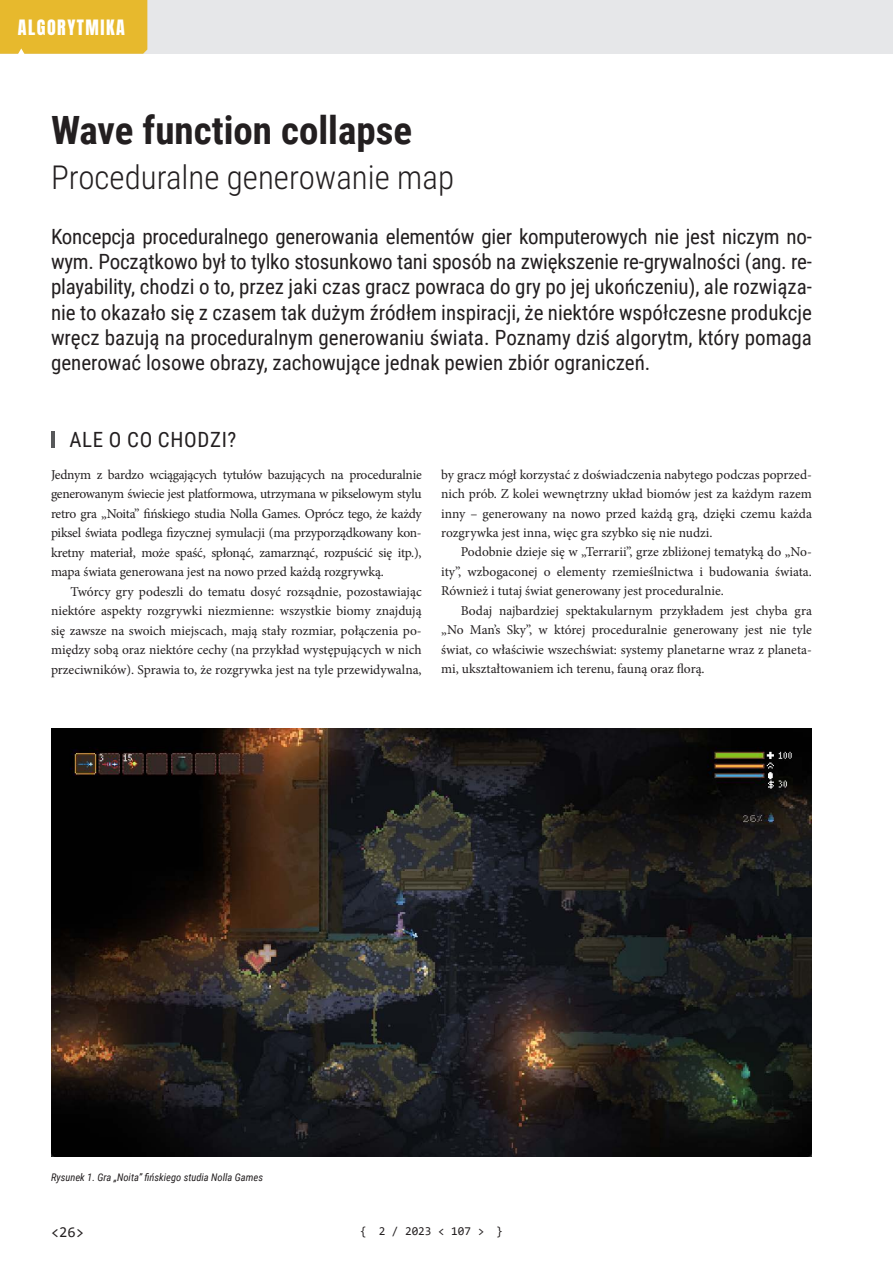
<style>
.page{position:relative;width:893px;height:1263px;background:#fff}
.page>*{position:absolute;margin:0;border:0;box-sizing:border-box;transform-origin:0 0}
.Title_Body{font:700 39px "Roboto Condensed";color:#231f20}
.Subtitle_Body{font:300 33px "Roboto Condensed";color:#231f20}
.Lead{font:21px/25.2px "Roboto Condensed";color:#231f20;text-align:justify}
.Lead-2{font:21px "Roboto Condensed";letter-spacing:.035em;color:#231f20}
.t1{font:18px "Anton";letter-spacing:.085em;color:#fff}
.t2{font:15px "Consolas";color:#231f20}
.Body{font:13.5px/19.5px "Minion Pro";color:#231f20;text-align:justify}
.Body_nIndent{font:13.5px/19.5px "Minion Pro";letter-spacing:-.005em;color:#231f20;text-align:justify}
.Body_sA{font:13.5px/19.5px "Minion Pro";color:#231f20;text-align:justify}
.t3{font:12px "Consolas";color:#231f20}
.Podpisy_Rysunkow{font:italic 10.5px "Roboto Condensed";color:#231f20}
</style>
<div class="page">
<div style="left:0;top:0;width:893px;height:54px;background:#e6e7e9"></div>
<div style="left:0;top:0;width:147px;height:54px;background:#e7b92d"></div>
<hr style="left:51px;top:431px;width:3px;height:17px;background:#57585a">
<img style="left:51px;top:728px;width:761px;height:428px">
<h3 class="t1" style="left:18px;top:19px;width:109px">ALGORYTMIKA</h3>
<p class="Title_Body" style="left:51px;top:103px;width:363px">Wave function collapse</p>
<p class="Subtitle_Body" style="left:51px;top:154px;width:405px">Proceduralne generowanie map</p>
<p class="Lead" style="left:51px;top:223px;width:762px">Koncepcja proceduralnego generowania elementów gier komputerowych nie jest niczym no&shy;wym. Początkowo był to tylko stosunkowo tani sposób na zwiększenie re-grywalności (ang. re&shy;playability, chodzi o to, przez jaki czas gracz powraca do gry po jej ukończeniu), ale rozwiąza&shy;nie to okazało się z czasem tak dużym źródłem inspiracji, że niektóre współczesne produkcje wręcz bazują na proceduralnym generowaniu świata. Poznamy dziś algorytm, który pomaga generować losowe obrazy, zachowujące jednak pewien zbiór ograniczeń.</p>
<h1 class="Lead-2" style="left:69px;top:425px;width:168px">ALE O CO CHODZI?</h1>
<p class="Body_nIndent" style="left:51px;top:465px;width:372px">Jednym z bardzo wciągających tytułów bazujących na proceduralnie generowanym świecie jest platformowa, utrzymana w pikselowym stylu retro gra „Noita” fińskiego studia Nolla Games. Oprócz tego, że każdy piksel świata podlega fizycznej symulacji (ma przyporządkowany kon&shy;kretny materiał, może spaść, spłonąć, zamarznąć, rozpuścić się itp.), mapa świata generowana jest na nowo przed każdą rozgrywką.</p>
<p class="Body" style="left:51px;top:581px;width:372px;text-indent:19px">Twórcy gry podeszli do tematu dosyć rozsądnie, pozostawiając niektóre aspekty rozgrywki niezmienne: wszystkie biomy znajdują się zawsze na swoich miejscach, mają stały rozmiar, połączenia po&shy;między sobą oraz niektóre cechy (na przykład występujących w nich przeciwników). Sprawia to, że rozgrywka jest na tyle przewidywalna,</p>
<p class="Body" style="left:441px;top:464px;width:372px">by gracz mógł korzystać z doświadczenia nabytego podczas poprzed&shy;nich prób. Z kolei wewnętrzny układ biomów jest za każdym razem inny – generowany na nowo przed każdą grą, dzięki czemu każda rozgrywka jest inna, więc gra szybko się nie nudzi.</p>
<p class="Body" style="left:441px;top:542px;width:372px;text-indent:20px">Podobnie dzieje się w „Terrarii”, grze zbliżonej tematyką do „No&shy;ity”, wzbogaconej o elementy rzemieślnictwa i budowania świata.<br>Również i tutaj świat generowany jest proceduralnie.</p>
<p class="Body_sA" style="left:441px;top:601px;width:372px;text-indent:19px">Bodaj najbardziej spektakularnym przykładem jest chyba gra „No Man’s Sky”, w której proceduralnie generowany jest nie tyle świat, co właściwie wszechświat: systemy planetarne wraz z planeta&shy;mi, ukształtowaniem ich terenu, fauną oraz florą.</p>
<p class="Podpisy_Rysunkow" style="left:51px;top:1169px;width:214px">Rysunek 1. Gra „Noita” fińskiego studia Nolla Games</p>
<p class="t2" style="left:51px;top:1221px;width:34px">&lt;26&gt;</p>
<p class="t3" style="left:360px;top:1223px;width:144px">{ 2 / 2023 &lt; 107 &gt; }</p>
</div>
